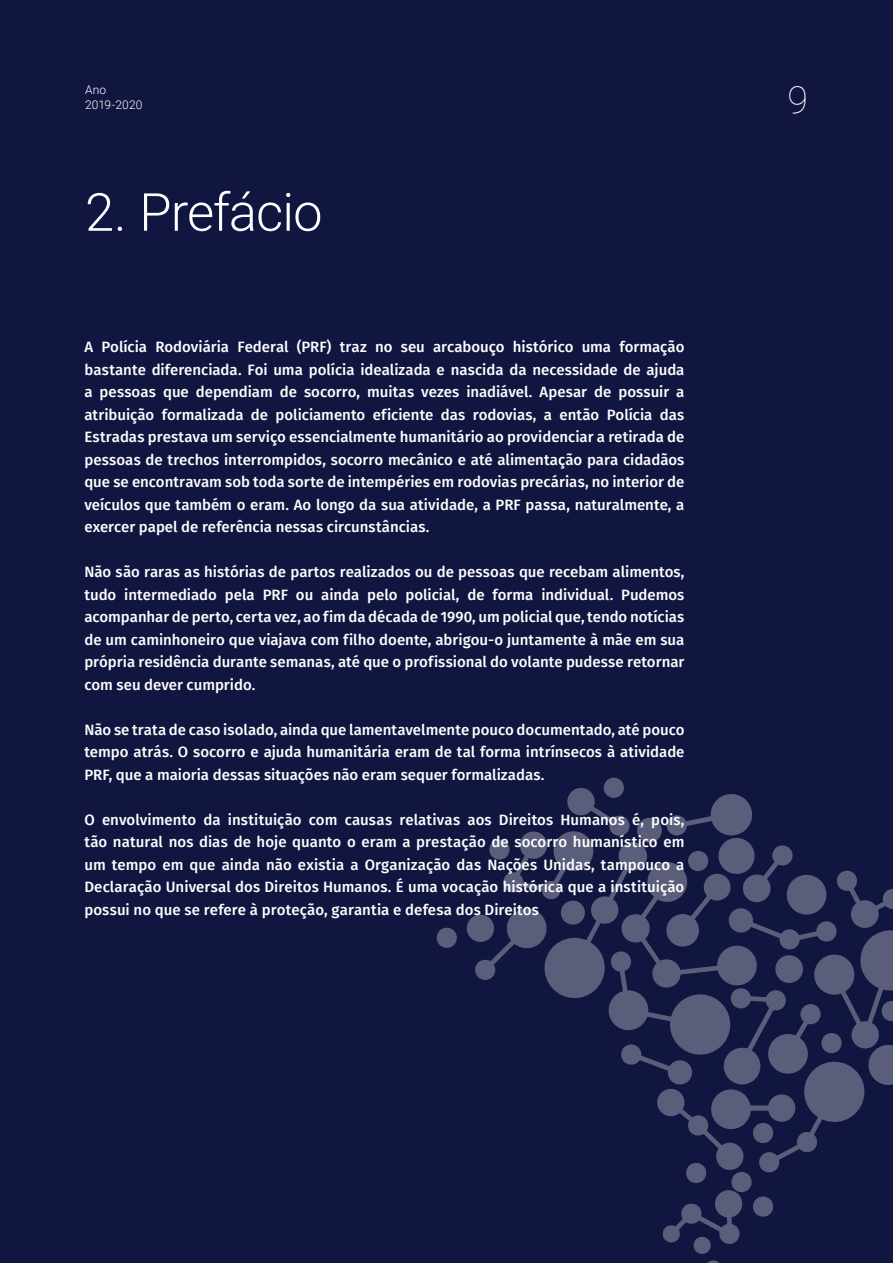
<style>
.page{position:relative;width:893px;height:1263px;background:#101640}
.page>*{position:absolute;margin:0;border:0;box-sizing:border-box;transform-origin:0 0}
.t1{font:300 52.5px "Roboto";letter-spacing:-.015em;color:#fff}
.t2{font:100 37.5px "Roboto";color:#fff}
.t3{font:500 15px/22.5px "Fira Sans";color:#fff;text-align:justify}
.t4{font:300 12px/15px "Roboto";letter-spacing:.01em;color:#fff}
</style>
<div class="page">
<svg style="left:436px;top:927px;width:21px;height:21px"></svg>
<svg style="left:466px;top:777px;width:427px;height:486px"></svg>
<p class="t4" style="left:85px;top:82px;width:59px">Ano<br>2019-2020</p>
<p class="t1" style="left:85px;top:175px;width:239px">2. Prefácio</p>
<p class="t3" style="left:84px;top:335px;width:602px">A Polícia Rodoviária Federal (PRF) traz no seu arcabouço histórico uma formação bastante diferenciada. Foi uma polícia idealizada e nascida da necessidade de ajuda a pessoas que dependiam de socorro, muitas vezes inadiável. Apesar de possuir a atribuição formalizada de policiamento eficiente das rodovias, a então Polícia das Estradas prestava um serviço essencialmente humanitário ao providenciar a retirada de pessoas de trechos interrompidos, socorro mecânico e até alimentação para cidadãos que se encontravam sob toda sorte de intempéries em rodovias precárias, no interior de veículos que também o eram. Ao longo da sua atividade, a PRF passa, naturalmente, a exercer papel de referência nessas circunstâncias.</p>
<p class="t3" style="left:84px;top:560px;width:601px">Não são raras as histórias de partos realizados ou de pessoas que recebam alimentos, tudo intermediado pela PRF ou ainda pelo policial, de forma individual. Pudemos acompanhar de perto, certa vez, ao fim da década de 1990, um policial que, tendo notícias de um caminhoneiro que viajava com filho doente, abrigou-o juntamente à mãe em sua própria residência durante semanas, até que o profissional do volante pudesse retornar com seu dever cumprido.</p>
<p class="t3" style="left:84px;top:717px;width:602px">Não se trata de caso isolado, ainda que lamentavelmente pouco documentado, até pouco tempo atrás. O socorro e ajuda humanitária eram de tal forma intrínsecos à atividade PRF, que a maioria dessas situações não eram sequer formalizadas.</p>
<p class="t3" style="left:84px;top:807px;width:602px">O envolvimento da instituição com causas relativas aos Direitos Humanos é, pois, tão natural nos dias de hoje quanto o eram a prestação de socorro humanístico em um tempo em que ainda não existia a Organização das Nações Unidas, tampouco a Declaração Universal dos Direitos Humanos. É uma vocação histórica que a instituição possui no que se refere à proteção, garantia e defesa dos Direitos</p>
<h2 class="t2" style="left:787px;top:74px;width:22px">9</h2>
</div>
